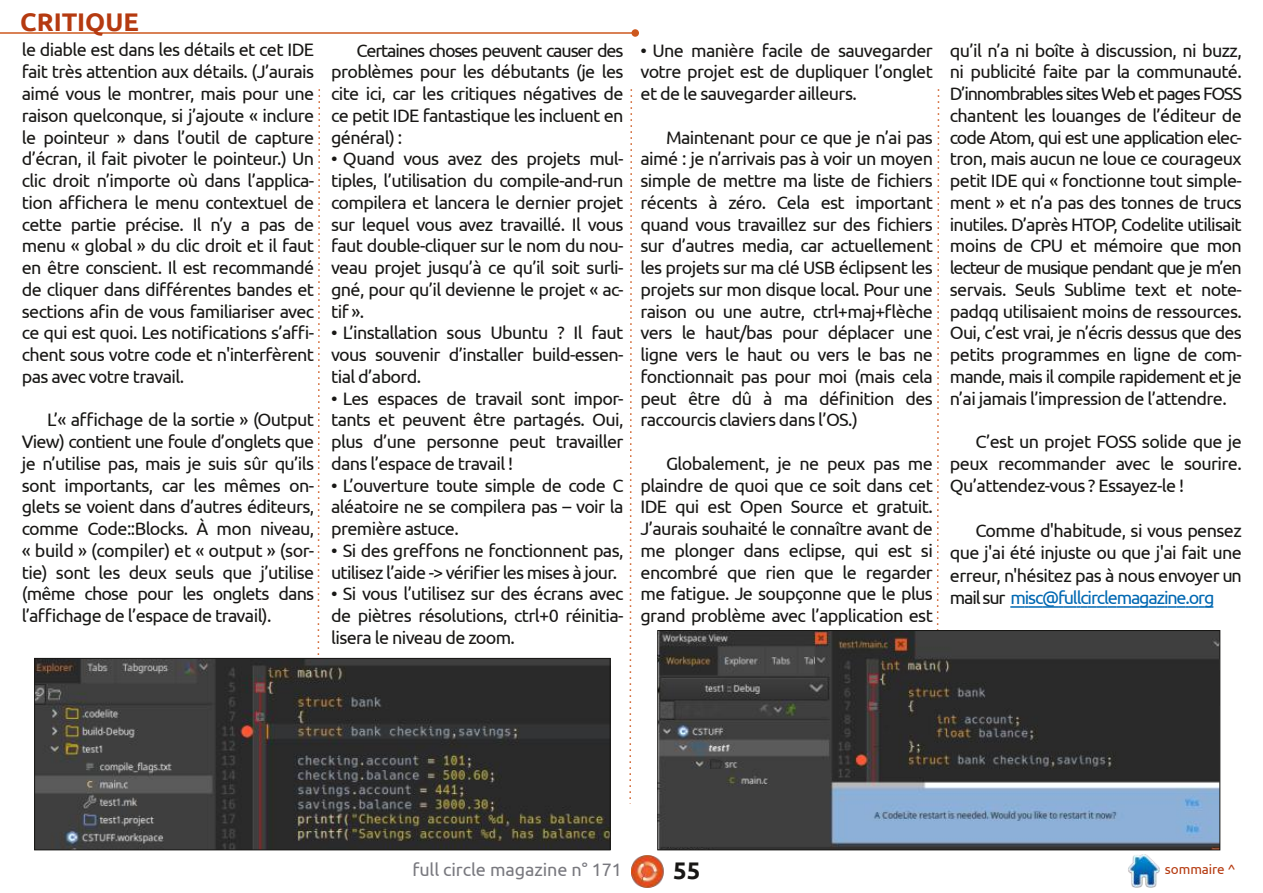
<style>
.page{position:relative;width:1263px;height:893px;background:#fff}
.page>*{position:absolute;margin:0;border:0;box-sizing:border-box;transform-origin:0 0}
.t1{font:700 25.5px "Ubuntu";color:#b53a10}
.t2{font:700 24px "Ubuntu";color:#181715}
.t3{font:18px/21.8px "Ubuntu";letter-spacing:-.035em;color:#181715;text-align:justify}
.t4{font:18px "Ubuntu";letter-spacing:-.005em;color:#79797f}
.t5{font:13.5px "Ubuntu";letter-spacing:-.005em;color:#b53a10}
.s1{color:#fff}
.s2{color:#0068b2}
</style>
<div class="page">
<img style="left:631px;top:855px;width:33px;height:33px">
<img style="left:1128px;top:855px;width:32px;height:32px">
<hr style="left:0;top:32px;width:635px;height:2px;background:#cd581e">
<div style="left:631px;top:29px;width:8px;height:8px;background:#cd581e;border-radius:50%"></div>
<svg style="left:629px;top:89px;width:4px;height:715px"></svg>
<svg style="left:317px;top:89px;width:4px;height:569px"></svg>
<svg style="left:936px;top:89px;width:4px;height:541px"></svg>
<svg style="left:1010px;top:606px;width:203px;height:2px"></svg>
<img style="left:37px;top:660px;width:571px;height:188px">
<div style="left:35px;top:658px;width:575px;height:192px;border:1px solid #181715"></div>
<img style="left:660px;top:632px;width:558px;height:216px">
<div style="left:658px;top:630px;width:562px;height:220px;border:1px solid #181715"></div>
<h1 class="t1" style="left:20px;top:7px;width:120px">CRITIQUE</h1>
<p class="t3" style="left:22px;top:39px;width:294px">le diable est dans les détails et cet IDE fait très attention aux détails. (J’aurais aimé vous le montrer, mais pour une raison quelconque, si j’ajoute « inclure le pointeur » dans l’outil de capture d’écran, il fait pivoter le pointeur.) Un clic droit n’importe où dans l’applica&shy;tion affichera le menu contextuel de cette partie précise. Il n’y a pas de menu « global » du clic droit et il faut en être conscient. Il est recommandé de cliquer dans différentes bandes et sections afin de vous familiariser avec ce qui est quoi. Les notifications s’affi&shy;chent sous votre code et n'interfèrent pas avec votre travail.</p>
<p class="t3" style="left:22px;top:409px;width:294px;text-indent:26px">L’« affichage de la sortie » (Output View) contient une foule d’onglets que je n’utilise pas, mais je suis sûr qu’ils sont importants, car les mêmes on&shy;glets se voient dans d’autres éditeurs, comme Code::Blocks. À mon niveau, « build » (compiler) et « output » (sor&shy;tie) sont les deux seuls que j’utilise (même chose pour les onglets dans l’affichage de l’espace de travail).</p>
<p class="t3" style="left:331px;top:39px;width:294px;text-indent:26px">Certaines choses peuvent causer des problèmes pour les débutants (je les cite ici, car les critiques négatives de ce petit IDE fantastique les incluent en général) :</p>
<p class="t3" style="left:331px;top:148px;width:294px">•<span class="s1">•</span>Quand vous avez des projets mul&shy;tiples, l’utilisation du compile-and-run compilera et lancera le dernier projet sur lequel vous avez travaillé. Il vous faut double-cliquer sur le nom du nou&shy;veau projet jusqu’à ce qu’il soit surli&shy;gné, pour qu’il devienne le projet « ac&shy;tif ».</p>
<p class="t3" style="left:331px;top:322px;width:294px">•<span class="s1">•</span>L’installation sous Ubuntu ? Il faut vous souvenir d’installer build-essen&shy;tial d’abord.</p>
<p class="t3" style="left:331px;top:387px;width:294px">•<span class="s1">•</span>Les espaces de travail sont impor&shy;tants et peuvent être partagés. Oui, plus d’une personne peut travailler dans l’espace de travail !</p>
<p class="t3" style="left:331px;top:474px;width:294px">•<span class="s1">•</span>L’ouverture toute simple de code C aléatoire ne se compilera pas – voir la première astuce.</p>
<p class="t3" style="left:331px;top:539px;width:294px">•<span class="s1">•</span>Si des greffons ne fonctionnent pas, utilisez l’aide -&gt; vérifier les mises à jour.</p>
<p class="t3" style="left:331px;top:583px;width:294px">•<span class="s1">•</span>Si vous l’utilisez sur des écrans avec de piètres résolutions, ctrl+0 réinitia&shy;lisera le niveau de zoom.</p>
<p class="t3" style="left:640px;top:39px;width:294px">•<span class="s1">•</span>Une manière facile de sauvegarder votre projet est de dupliquer l’onglet et de le sauvegarder ailleurs.</p>
<p class="t3" style="left:640px;top:126px;width:294px;text-indent:26px">Maintenant pour ce que je n’ai pas aimé : je n’arrivais pas à voir un moyen simple de mettre ma liste de fichiers récents à zéro. Cela est important quand vous travaillez sur des fichiers sur d’autres media, car actuellement les projets sur ma clé USB éclipsent les projets sur mon disque local. Pour une raison ou une autre, ctrl+maj+flèche vers le haut/bas pour déplacer une ligne vers le haut ou vers le bas ne fonctionnait pas pour moi (mais cela peut être dû à ma définition des raccourcis claviers dans l’OS.)</p>
<p class="t3" style="left:640px;top:452px;width:294px;text-indent:26px">Globalement, je ne peux pas me plaindre de quoi que ce soit dans cet IDE qui est Open Source et gratuit.<br>J’aurais souhaité le connaître avant de me plonger dans eclipse, qui est si encombré que rien que le regarder me fatigue. Je soupçonne que le plus grand problème avec l’application est</p>
<p class="t3" style="left:950px;top:39px;width:294px">qu’il n’a ni boîte à discussion, ni buzz, ni publicité faite par la communauté.<br>D’innombrables sites Web et pages FOSS chantent les louanges de l’éditeur de code Atom, qui est une application elec&shy;tron, mais aucun ne loue ce courageux petit IDE qui « fonctionne tout simple&shy;ment » et n’a pas des tonnes de trucs inutiles. D’après HTOP, Codelite utilisait moins de CPU et mémoire que mon lecteur de musique pendant que je m’en servais. Seuls Sublime text et note&shy;padqq utilisaient moins de ressources.<br>Oui, c’est vrai, je n’écris dessus que des petits programmes en ligne de com&shy;mande, mais il compile rapidement et je n’ai jamais l’impression de l’attendre.</p>
<p class="t3" style="left:950px;top:430px;width:293px;text-indent:26px">C’est un projet FOSS solide que je peux recommander avec le sourire.<br>Qu’attendez-vous ? Essayez-le !</p>
<p class="t3" style="left:950px;top:519px;width:294px;line-height:22.5px;text-indent:26px">Comme d'habitude, si vous pensez que j'ai été injuste ou que j'ai fait une erreur, n'hésitez pas à nous envoyer un mail sur <span class="s2">misc@fullcirclemagazine.org</span></p>
<p class="t4" style="left:412px;top:859px;width:211px">full circle magazine n° 171</p>
<h2 class="t2" style="left:673px;top:857px;width:29px">55</h2>
<p class="t5" style="left:1165px;top:861px;width:72px">sommaire ^</p>
</div>
